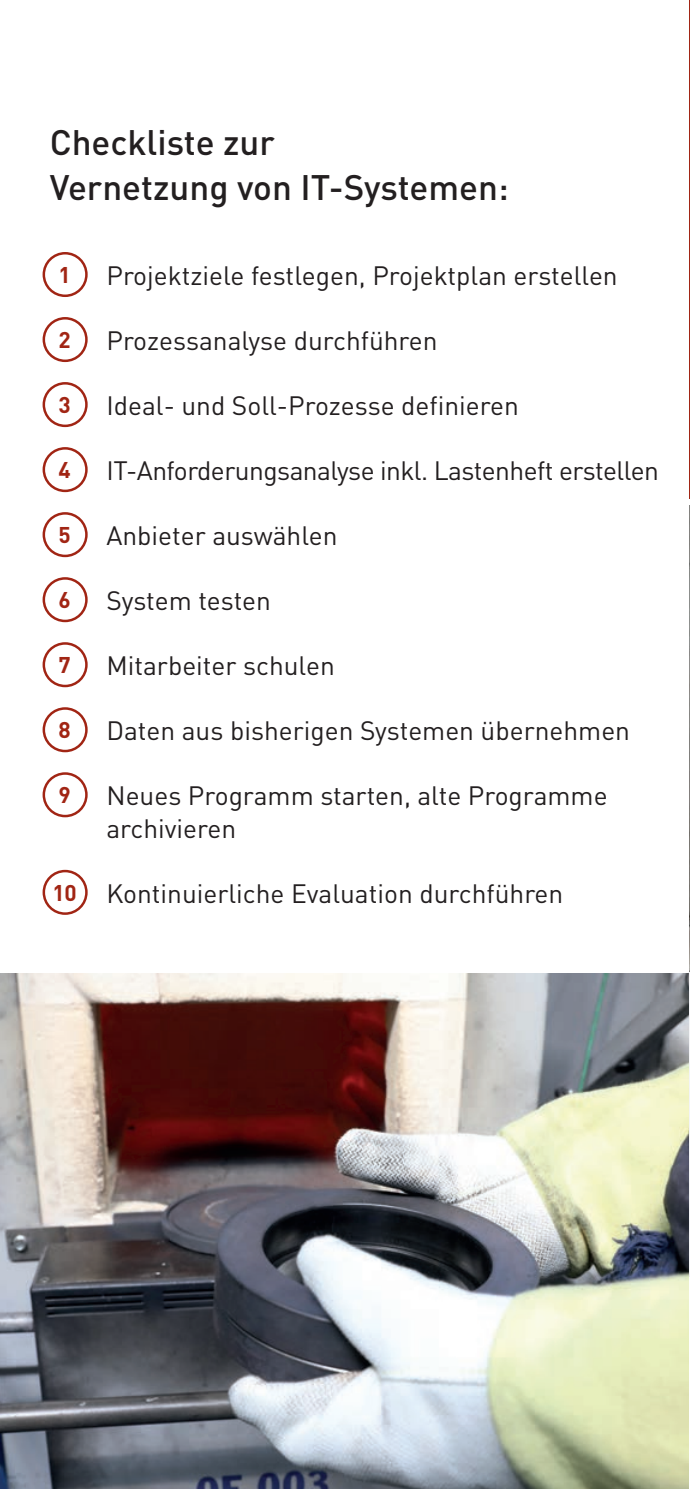
<style>
.page{position:relative;width:690px;height:1489px;background:#fff}
.page>*{position:absolute;margin:0;border:0;box-sizing:border-box;transform-origin:0 0}
.t1{font:500 35px/45px "DINOT";color:#231f20}
.t2{font:26.25px/32.5px "DINOT";color:#231f20}
.t3{font:26.25px "DINOT";letter-spacing:-.02em;color:#231f20}
.t4{font:700 22.5px "DINOT";color:#a12514}
</style>
<div class="page">
<hr style="left:687px;top:0;width:2px;height:498px;background:#a12514">
<div style="left:43px;top:252px;width:45px;height:45px;border:2px solid #a12514;border-radius:50%"></div>
<div style="left:43px;top:317px;width:45px;height:45px;border:2px solid #a12514;border-radius:50%"></div>
<div style="left:43px;top:382px;width:45px;height:45px;border:2px solid #a12514;border-radius:50%"></div>
<div style="left:43px;top:447px;width:45px;height:45px;border:2px solid #a12514;border-radius:50%"></div>
<div style="left:43px;top:512px;width:45px;height:45px;border:2px solid #a12514;border-radius:50%"></div>
<div style="left:43px;top:577px;width:45px;height:45px;border:2px solid #a12514;border-radius:50%"></div>
<div style="left:43px;top:642px;width:45px;height:45px;border:2px solid #a12514;border-radius:50%"></div>
<div style="left:43px;top:707px;width:45px;height:45px;border:2px solid #a12514;border-radius:50%"></div>
<div style="left:43px;top:772px;width:45px;height:45px;border:2px solid #a12514;border-radius:50%"></div>
<div style="left:43px;top:869px;width:45px;height:45px;border:2px solid #a12514;border-radius:50%"></div>
<hr style="left:687px;top:971px;width:2px;height:305px;background:#f3f4f6">
<img style="left:0;top:973px;width:687px;height:515px">
<h1 class="t1" style="left:50px;top:118px;width:460px">Checkliste zur<br>Vernetzung von IT-Systemen:</h1>
<p class="t4" style="left:58px;top:257px;width:14px">1</p>
<p class="t2" style="left:106px;top:258px;width:512px">Projektziele festlegen, Projektplan erstellen</p>
<p class="t4" style="left:58px;top:322px;width:14px">2</p>
<p class="t2" style="left:106px;top:323px;width:332px">Prozessanalyse durchführen</p>
<p class="t4" style="left:58px;top:387px;width:14px">3</p>
<p class="t2" style="left:106px;top:388px;width:413px">Ideal- und Soll-Prozesse definieren</p>
<p class="t4" style="left:58px;top:452px;width:14px">4</p>
<p class="t3" style="left:106px;top:450px;width:553px">IT-Anforderungsanalyse inkl. Lastenheft erstellen</p>
<p class="t4" style="left:58px;top:517px;width:14px">5</p>
<p class="t2" style="left:106px;top:518px;width:232px">Anbieter auswählen</p>
<p class="t4" style="left:58px;top:582px;width:14px">6</p>
<p class="t2" style="left:106px;top:583px;width:166px">System testen</p>
<p class="t4" style="left:58px;top:647px;width:14px">7</p>
<p class="t2" style="left:106px;top:648px;width:230px">Mitarbeiter schulen</p>
<p class="t4" style="left:58px;top:712px;width:14px">8</p>
<p class="t2" style="left:106px;top:713px;width:524px">Daten aus bisherigen Systemen übernehmen</p>
<p class="t4" style="left:58px;top:777px;width:14px">9</p>
<p class="t2" style="left:106px;top:778px;width:502px">Neues Programm starten, alte Programme archivieren</p>
<p class="t4" style="left:52px;top:875px;width:26px">10</p>
<p class="t2" style="left:106px;top:875px;width:458px">Kontinuierliche Evaluation durchführen</p>
</div>
